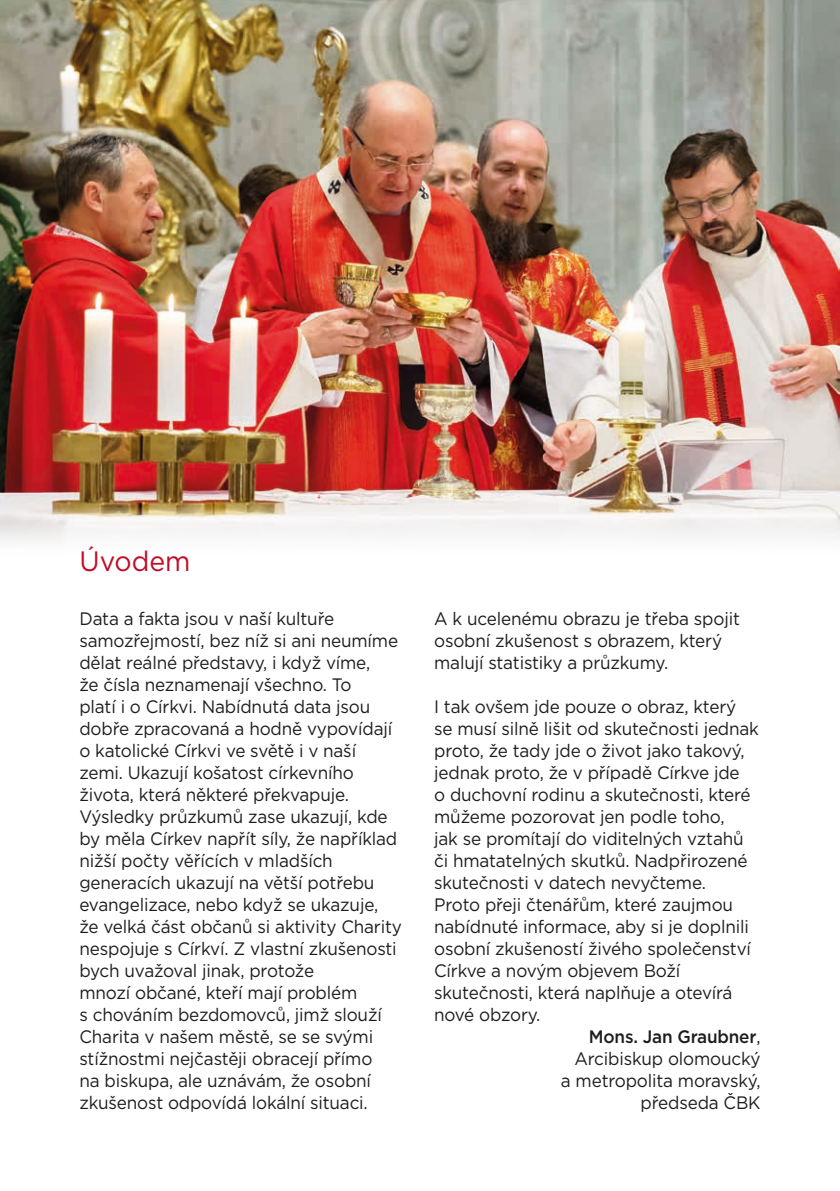
<style>
.page{position:relative;width:840px;height:1191px;background:#fff}
.page>*{position:absolute;margin:0;border:0;box-sizing:border-box;transform-origin:0 0}
.t1{font:28px "Gotham";color:#c10b26;scale:.95 1}
.t2{font:18px/22px "Gotham";letter-spacing:-.01em;color:#1d1d1b;scale:.95 1}
.t3{font:500 18px "Gotham";letter-spacing:-.01em;color:#1d1d1b;scale:.95 1}
.s1{font-weight:400}
</style>
<div class="page">
<img style="left:0;top:0;width:839px;height:541px">
<h1 class="t1" style="left:79px;top:543px;width:118px">Úvodem</h1>
<p class="t2" style="left:79px;top:607px;width:341px">Data a fakta jsou v naší kultuře samozřejmostí, bez níž si ani neumíme dělat reálné představy, i když víme,<br>že čísla neznamenají všechno. To<br>platí i o Církvi. Nabídnutá data jsou dobře zpracovaná a hodně vypovídají o katolické Církvi ve světě i v naší zemi. Ukazují košatost církevního života, která některé překvapuje.<br>Výsledky průzkumů zase ukazují, kde by měla Církev napřít síly, že například nižší počty věřících v mladších generacích ukazují na větší potřebu evangelizace, nebo když se ukazuje, že velká část občanů si aktivity Charity nespojuje s Církví. Z vlastní zkušenosti bych uvažoval jinak, protože<br>mnozí občané, kteří mají problém<br>s chováním bezdomovců, jimž slouží Charita v našem městě, se se svými stížnostmi nejčastěji obracejí přímo<br>na biskupa, ale uznávám, že osobní zkušenost odpovídá lokální situaci.</p>
<p class="t2" style="left:434px;top:607px;width:323px">A k ucelenému obrazu je třeba spojit osobní zkušenost s obrazem, který malují statistiky a průzkumy.</p>
<p class="t2" style="left:434px;top:695px;width:319px">I tak ovšem jde pouze o obraz, který</p>
<p class="t2" style="left:434px;top:717px;width:343px">se musí silně lišit od skutečnosti jednak</p>
<p class="t2" style="left:434px;top:739px;width:328px">proto, že tady jde o život jako takový,</p>
<p class="t2" style="left:434px;top:761px;width:323px">jednak proto, že v případě Církve jde</p>
<p class="t2" style="left:434px;top:783px;width:334px">o duchovní rodinu a skutečnosti, které</p>
<p class="t2" style="left:434px;top:805px;width:307px">můžeme pozorovat jen podle toho,</p>
<p class="t2" style="left:434px;top:827px;width:327px">jak se promítají do viditelných vztahů</p>
<p class="t2" style="left:434px;top:849px;width:331px">či hmatatelných skutků. Nadpřirozené</p>
<p class="t2" style="left:434px;top:871px;width:287px">skutečnosti v datech nevyčteme.</p>
<p class="t2" style="left:434px;top:893px;width:316px">Proto přeji čtenářům, které zaujmou</p>
<p class="t2" style="left:434px;top:915px;width:332px">nabídnuté informace, aby si je doplnili</p>
<p class="t2" style="left:434px;top:937px;width:335px">osobní zkušeností živého společenství</p>
<p class="t2" style="left:434px;top:959px;width:260px">Církve a novým objevem Boží</p>
<p class="t2" style="left:434px;top:981px;width:315px">skutečnosti, která naplňuje a otevírá</p>
<p class="t2" style="left:434px;top:1003px;width:113px">nové obzory.</p>
<p class="t3" style="left:588px;top:1024px;width:182px">Mons. Jan Graubner<span class="s1">,</span></p>
<p class="t2" style="left:574px;top:1047px;width:197px">Arcibiskup olomoucký</p>
<p class="t2" style="left:560px;top:1069px;width:211px">a metropolita moravský,</p>
<p class="t2" style="left:640px;top:1091px;width:128px">předseda ČBK</p>
</div>
